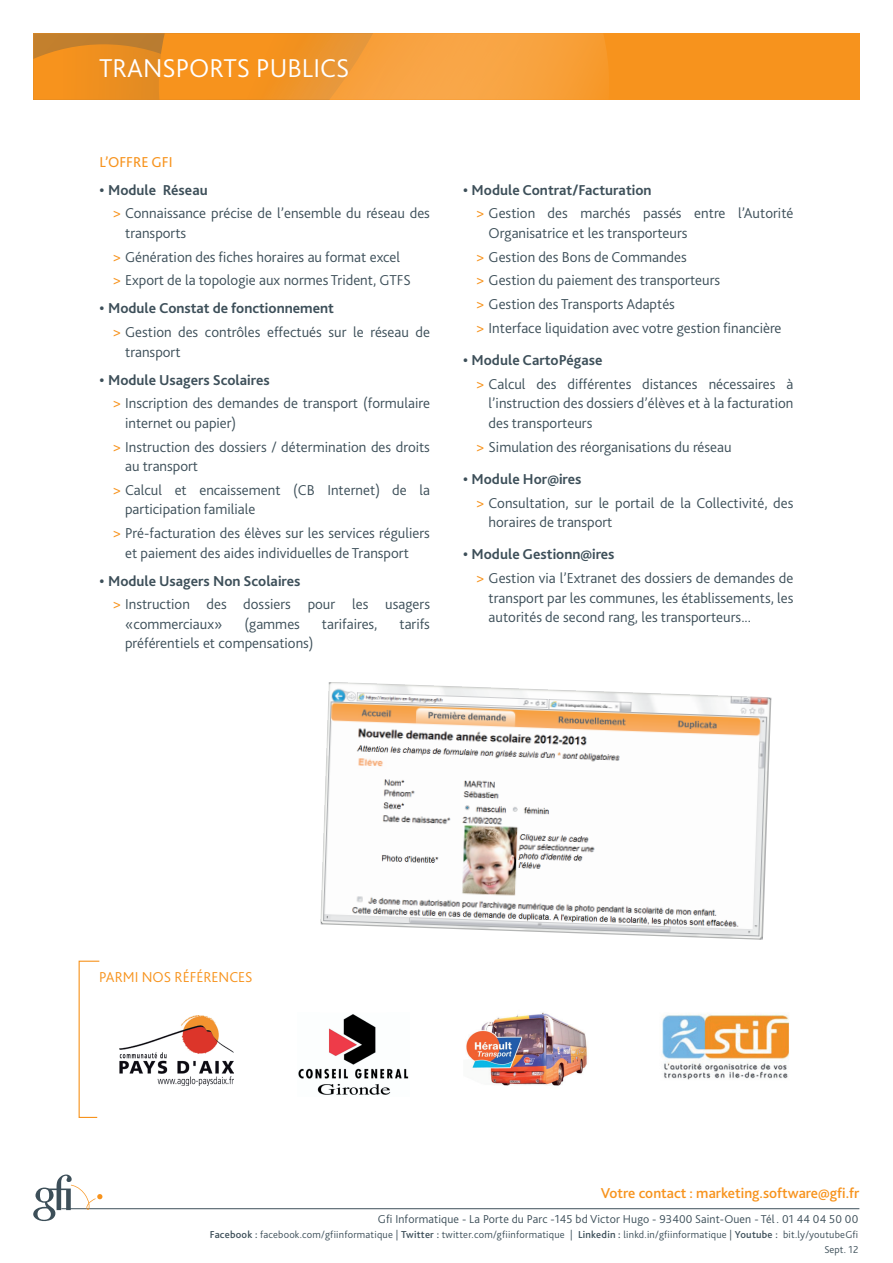
<style>
.page{position:relative;width:893px;height:1263px;background:#fff}
.page>*{position:absolute;margin:0;border:0;box-sizing:border-box;transform-origin:0 0}
.t1{font:300 27px "Bliss 2";color:#fff}
.t2{font:300 15px/23.7px "Bliss 2";color:#3d4f59}
.t3{font:500 15px "Bliss 2";color:#f7931d}
.t4{font:300 15px "Bliss 2";color:#f7931d}
.t5{font:15px "Bliss 2";color:#f7931d}
.t6{font:300 12px "Bliss 2";letter-spacing:.01em;color:#3d4f59}
.t7{font:300 10.5px/15px "Bliss 2";letter-spacing:.02em;color:#3d4f59;text-align:right}
.s1{font-weight:700}
.s2{font-weight:400;color:#f7931d}
.s3{font-weight:500}
</style>
<div class="page">
<div style="left:33px;top:33px;width:827px;height:67px;background:#f7931d"></div>
<svg style="left:33px;top:33px;width:575px;height:67px"></svg>
<svg style="left:78px;top:960px;width:22px;height:158px"></svg>
<hr style="left:61px;top:1208px;width:798px;height:1px;background:#3d4f59">
<img style="left:119px;top:1016px;width:115px;height:69px">
<img style="left:662px;top:1014px;width:127px;height:66px">
<img style="left:466px;top:1012px;width:121px;height:74px">
<img style="left:298px;top:1014px;width:111px;height:81px">
<svg style="left:33px;top:1174px;width:69px;height:48px"></svg>
<img style="left:320px;top:682px;width:451px;height:258px">
<h1 class="t1" style="left:99px;top:51px;width:30px">Transports</h1>
<h1 class="t1" style="left:256px;top:51px;width:94px">PUBLICS</h1>
<p class="t5" style="left:100px;top:152px;width:74px">L’OFFRE GFI</p>
<p class="t2" style="left:112px;top:178px;width:319px;text-indent:-13px"><span class="s1">• Module Réseau<br></span><span class="s2">&gt;</span> Connaissance précise de l’ensemble du réseau des</p>
<p class="t2" style="left:112px;top:221px;width:300px;text-indent:13px">transports<br><span class="s2">&gt;</span> Génération des fiches horaires au format excel <span class="s2">&gt;</span> Export de la topologie aux normes Trident, GTFS</p>
<p class="t2" style="left:112px;top:296px;width:319px;text-indent:-13px"><span class="s1">• Module Constat de fonctionnement<br></span><span class="s2">&gt;</span> Gestion des contrôles effectués sur le réseau de</p>
<p class="t2" style="left:125px;top:340px;width:57px">transport</p>
<p class="t2" style="left:112px;top:368px;width:319px;text-indent:-13px"><span class="s1">• Module Usagers Scolaires<br></span><span class="s2">&gt;</span> Inscription des demandes de transport (formulaire</p>
<p class="t2" style="left:112px;top:411px;width:319px;text-indent:13px">internet ou papier)<br><span class="s2">&gt;</span> Instruction des dossiers / détermination des droits</p>
<p class="t2" style="left:112px;top:454px;width:319px;text-indent:13px">au transport<br><span class="s2">&gt;</span> Calcul et encaissement (CB Internet) de la</p>
<p class="t2" style="left:112px;top:497px;width:319px;text-indent:13px">participation familiale<br><span class="s2">&gt;</span> Pré-facturation des élèves sur les services réguliers</p>
<p class="t2" style="left:125px;top:541px;width:285px">et paiement des aides individuelles de Transport</p>
<p class="t2" style="left:112px;top:569px;width:319px;text-indent:-13px"><span class="s1">• Module Usagers Non Scolaires<br></span><span class="s2">&gt;</span> Instruction des dossiers pour les usagers</p>
<p class="t2" style="left:125px;top:612px;width:99px">«commerciaux»</p>
<p class="t2" style="left:244px;top:612px;width:57px">(gammes</p>
<p class="t2" style="left:322px;top:612px;width:57px">tarifaires,</p>
<p class="t2" style="left:399px;top:612px;width:32px">tarifs</p>
<p class="t2" style="left:125px;top:631px;width:190px">préférentiels et compensations)</p>
<p class="t2" style="left:476px;top:178px;width:319px;text-indent:-13px"><span class="s1">• Module Contrat/Facturation<br></span><span class="s2">&gt;</span> Gestion des marchés passés entre l’Autorité</p>
<p class="t2" style="left:476px;top:221px;width:307px;text-indent:13px">Organisatrice et les transporteurs<br><span class="s2">&gt;</span> Gestion des Bons de Commandes<br><span class="s2">&gt;</span> Gestion du paiement des transporteurs<br><span class="s2">&gt;</span> Gestion des Transports Adaptés<br><span class="s2">&gt;</span> Interface liquidation avec votre gestion financière</p>
<p class="t2" style="left:476px;top:348px;width:319px;text-indent:-13px"><span class="s1">• Module CartoPégase<br></span><span class="s2">&gt;</span> Calcul des différentes distances nécessaires à</p>
<p class="t2" style="left:489px;top:394px;width:306px;line-height:19.5px">l’instruction des dossiers d’élèves et à la facturation des transporteurs</p>
<p class="t2" style="left:476px;top:435px;width:257px"><span class="s2">&gt;</span> Simulation des réorganisations du réseau</p>
<p class="t2" style="left:476px;top:467px;width:319px;text-indent:-13px"><span class="s1">• Module Hor@ires<br></span><span class="s2">&gt;</span> Consultation, sur le portail de la Collectivité, des</p>
<p class="t2" style="left:489px;top:510px;width:125px">horaires de transport</p>
<p class="t2" style="left:476px;top:542px;width:319px;text-indent:-13px"><span class="s1">• Module Gestionn@ires<br></span><span class="s2">&gt;</span> Gestion via l’Extranet des dossiers de demandes de</p>
<p class="t2" style="left:489px;top:588px;width:306px;line-height:19.5px">transport par les communes, les établissements, les autorités de second rang, les transporteurs...</p>
<p class="t4" style="left:99px;top:968px;width:53px">Parmi nos</p>
<p class="t4" style="left:175px;top:968px;width:9px">références</p>
<p class="t3" style="left:601px;top:1183px;width:260px">Votre contact : marketing.software@gfi.fr</p>
<p class="t6" style="left:378px;top:1212px;width:482px">Gfi Informatique - La Porte du Parc -145 bd Victor Hugo - 93400 Saint-Ouen - Tél . 01 44 04 50 00</p>
<p class="t7" style="left:210px;top:1227px;width:650px"><span class="s3">Facebook :</span> facebook.com/gfiinformatique | <span class="s3">Twitter :</span> twitter.com/gfiinformatique | <span class="s3">Linkedin :</span> linkd.in/gfiinformatique | <span class="s3">Youtube :</span> bit.ly/youtubeGfi<br>Sept. 12</p>
</div>
